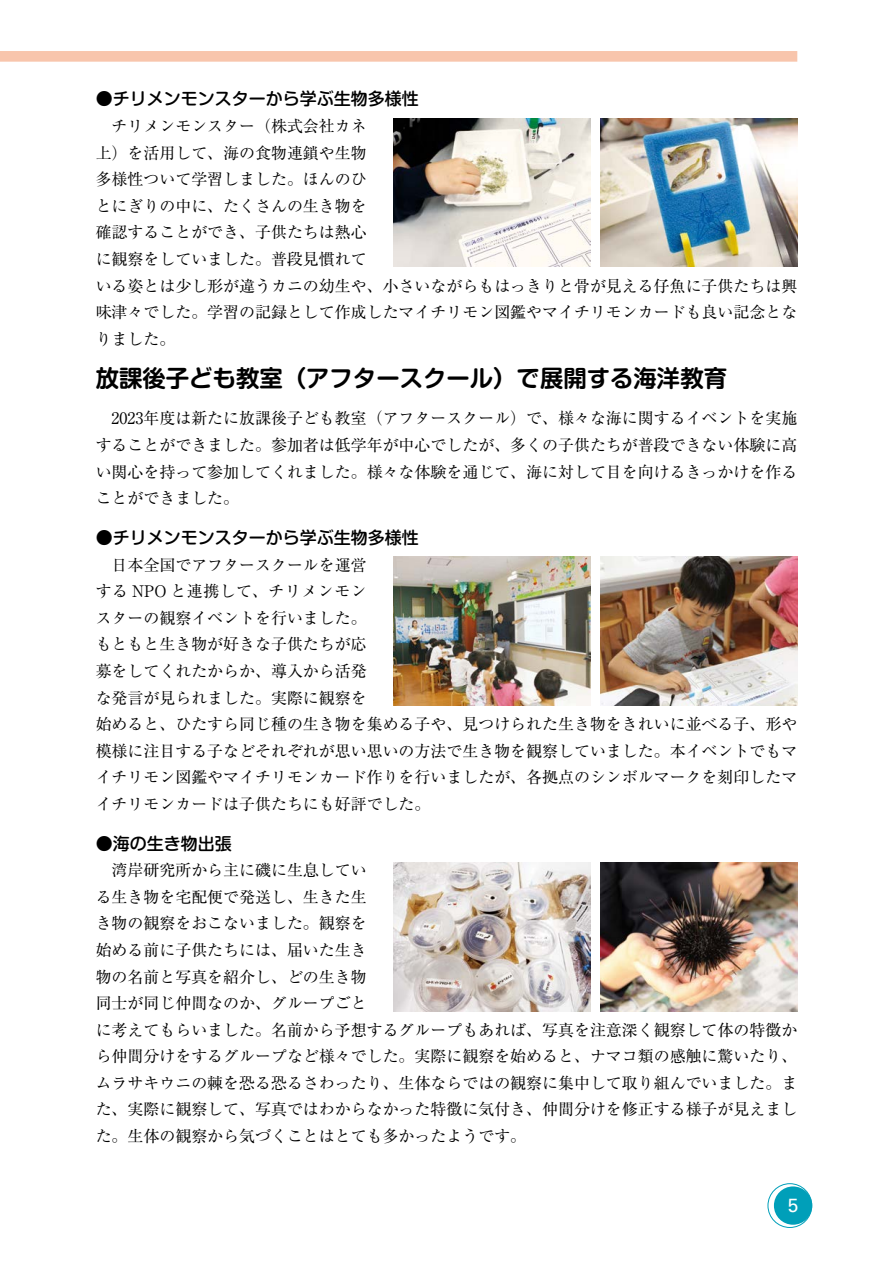
<style>
.page{position:relative;width:893px;height:1263px;background:#fff}
.page>*{position:absolute;margin:0;border:0;box-sizing:border-box;transform-origin:0 0}
.t1{font:700 23.4px "Shin M Go Pro De";color:#000}
.t2{font:19.2px "Univers LT Std";color:#fff}
.t3{font:500 16.95px "Shin M Go Pro";color:#000}
.t4{font:15.9px/26.5px "Ryumin Pr 6 N";color:#000}
.s1{font-family:"Ryumin Pro"}
</style>
<div class="page">
<div style="left:0;top:51px;width:797px;height:11px;background:#f8c5ac"></div>
<div style="left:774px;top:1186px;width:38px;height:39px;background:#009fb9;border-radius:50%"></div>
<div style="left:767px;top:1183px;width:45px;height:45px;border:1px solid #009fb9;border-radius:50%"></div>
<img style="left:393px;top:118px;width:197px;height:149px">
<img style="left:393px;top:556px;width:197px;height:149px">
<img style="left:393px;top:862px;width:197px;height:149px">
<img style="left:601px;top:118px;width:196px;height:149px">
<img style="left:601px;top:556px;width:196px;height:149px">
<img style="left:601px;top:862px;width:196px;height:149px">
<p class="t3" style="left:96px;top:85px;width:325px">●チリメンモンスターから学ぶ生物多様性</p>
<p class="t4" style="left:96px;top:112px;width:703px">　チリメンモンスター<span class="s1">（</span>株式会社カネ<br>上<span class="s1">）</span>を活用して<span class="s1">、</span>海の食物連鎖や生物<br>多様性ついて学習しました<span class="s1">。</span>ほんのひ<br>とにぎりの中に<span class="s1">、</span>たくさんの生き物を<br>確認することができ<span class="s1">、</span>子供たちは熱心<br>に観察をしていました<span class="s1">。</span>普段見慣れて<br>いる姿とは少し形が違うカニの幼生や<span class="s1">、</span>小さいながらもはっきりと骨が見える仔魚に子供たちは興味津々でした<span class="s1">。</span>学習の記録として作成したマイチリモン図鑑やマイチリモンカードも良い記念となりました<span class="s1">。</span></p>
<h1 class="t1" style="left:96px;top:359px;width:633px">放課後子ども教室（アフタースクール）で展開する海洋教育</h1>
<p class="t4" style="left:96px;top:404px;width:703px;text-align:justify">　2023年度は新たに放課後子ども教室<span class="s1">（</span>アフタースクール<span class="s1">）</span>で<span class="s1">、</span>様々な海に関するイベントを実施することができました<span class="s1">。</span>参加者は低学年が中心でしたが<span class="s1">、</span>多くの子供たちが普段できない体験に高い関心を持って参加してくれました<span class="s1">。</span>様々な体験を通じて<span class="s1">、</span>海に対して目を向けるきっかけを作ることができました<span class="s1">。</span></p>
<p class="t3" style="left:96px;top:524px;width:325px">●チリメンモンスターから学ぶ生物多様性</p>
<p class="t4" style="left:96px;top:550px;width:703px">　日本全国でアフタースクールを運営<br>する NPO と連携して<span class="s1">、</span>チリメンモン<br>スターの観察イベントを行いました<span class="s1">。<br></span>もともと生き物が好きな子供たちが応<br>募をしてくれたからか<span class="s1">、</span>導入から活発<br>な発言が見られました<span class="s1">。</span>実際に観察を<br>始めると<span class="s1">、</span>ひたすら同じ種の生き物を集める子や<span class="s1">、</span>見つけられた生き物をきれいに並べる子<span class="s1">、</span>形や模様に注目する子などそれぞれが思い思いの方法で生き物を観察していました<span class="s1">。</span>本イベントでもマイチリモン図鑑やマイチリモンカード作りを行いましたが<span class="s1">、</span>各拠点のシンボルマークを刻印したマイチリモンカードは子供たちにも好評でした<span class="s1">。</span></p>
<p class="t3" style="left:96px;top:829px;width:138px">●海の生き物出張</p>
<p class="t4" style="left:96px;top:856px;width:703px">　湾岸研究所から主に磯に生息してい<br>る生き物を宅配便で発送し<span class="s1">、</span>生きた生<br>き物の観察をおこないました<span class="s1">。</span>観察を<br>始める前に子供たちには<span class="s1">、</span>届いた生き<br>物の名前と写真を紹介し<span class="s1">、</span>どの生き物<br>同士が同じ仲間なのか<span class="s1">、</span>グループごと<br>に考えてもらいました<span class="s1">。</span>名前から予想するグループもあれば<span class="s1">、</span>写真を注意深く観察して体の特徴から仲間分けをするグループなど様々でした<span class="s1">。</span>実際に観察を始めると<span class="s1">、</span>ナマコ類の感触に驚いたり<span class="s1">、</span>ムラサキウニの棘を恐る恐るさわったり<span class="s1">、</span>生体ならではの観察に集中して取り組んでいました<span class="s1">。</span>また<span class="s1">、</span>実際に観察して<span class="s1">、</span>写真ではわからなかった特徴に気付き<span class="s1">、</span>仲間分けを修正する様子が見えました<span class="s1">。</span>生体の観察から気づくことはとても多かったようです<span class="s1">。</span></p>
<p class="t2" style="left:788px;top:1194px;width:12px">5</p>
</div>
